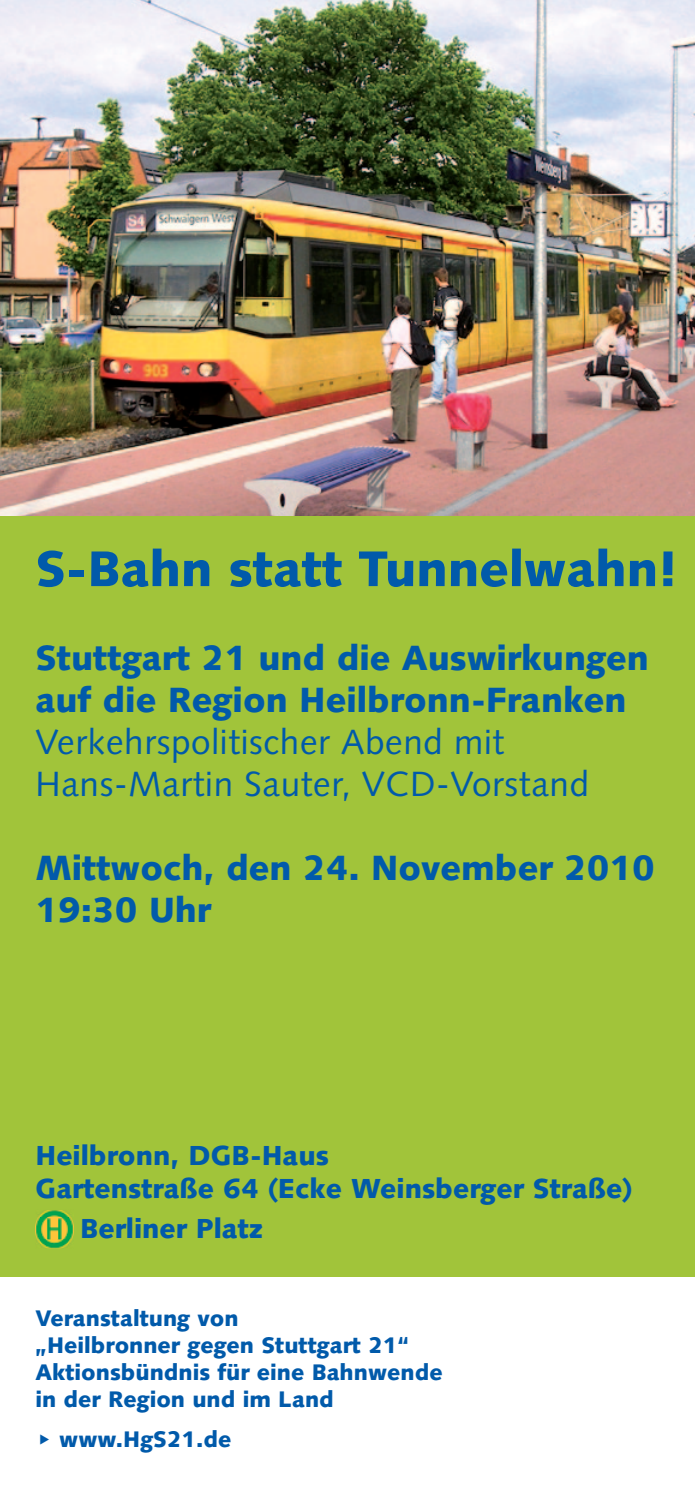
<style>
.page{position:relative;width:695px;height:1489px;background:#fff}
.page>*{position:absolute;margin:0;border:0;box-sizing:border-box;transform-origin:0 0}
.t1{font:900 50px "Syntax LT";color:#015aaa}
.t2{font:900 35px/42px "Syntax LT";color:#015aaa}
.t3{font:35px/42px "Syntax LT";letter-spacing:.02em;color:#015aaa}
.t4{font:900 27.5px/33px "Syntax LT";color:#015aaa}
.t5{font:900 22.5px/27px "Syntax LT";color:#015aaa}
</style>
<div class="page">
<div style="left:0;top:0;width:694px;height:1276px;background:#a1c43a"></div>
<img style="left:36px;top:1210px;width:37px;height:38px">
<img style="left:35px;top:1217px;width:39px;height:21px">
<img style="left:0;top:0;width:694px;height:515px">
<h1 class="t1" style="left:35px;top:539px;width:643px">S-Bahn statt Tunnelwahn!</h1>
<h2 class="t2" style="left:35px;top:637px;width:615px">Stuttgart 21 und die Auswirkungen auf die Region Heilbronn-Franken</h2>
<h2 class="t3" style="left:35px;top:721px;width:555px">Verkehrspolitischer Abend mit<br>Hans-Martin Sauter, VCD-Vorstand</h2>
<h2 class="t2" style="left:35px;top:847px;width:620px">Mittwoch, den 24. November 2010<br>19:30 Uhr</h2>
<p class="t4" style="left:35px;top:1139px;width:598px">Heilbronn, DGB-Haus<br>Gartenstraße 64 (Ecke Weinsberger Straße)</p>
<p class="t4" style="left:80px;top:1212px;width:185px">Berliner Platz</p>
<p class="t5" style="left:35px;top:1304px;width:408px">Veranstaltung von<br>„Heilbronner gegen Stuttgart 21“<br>Aktionsbündnis für eine Bahnwende in der Region und im Land</p>
<p class="t5" style="left:37px;top:1425px;width:196px">◆ www.HgS21.de</p>
</div>
